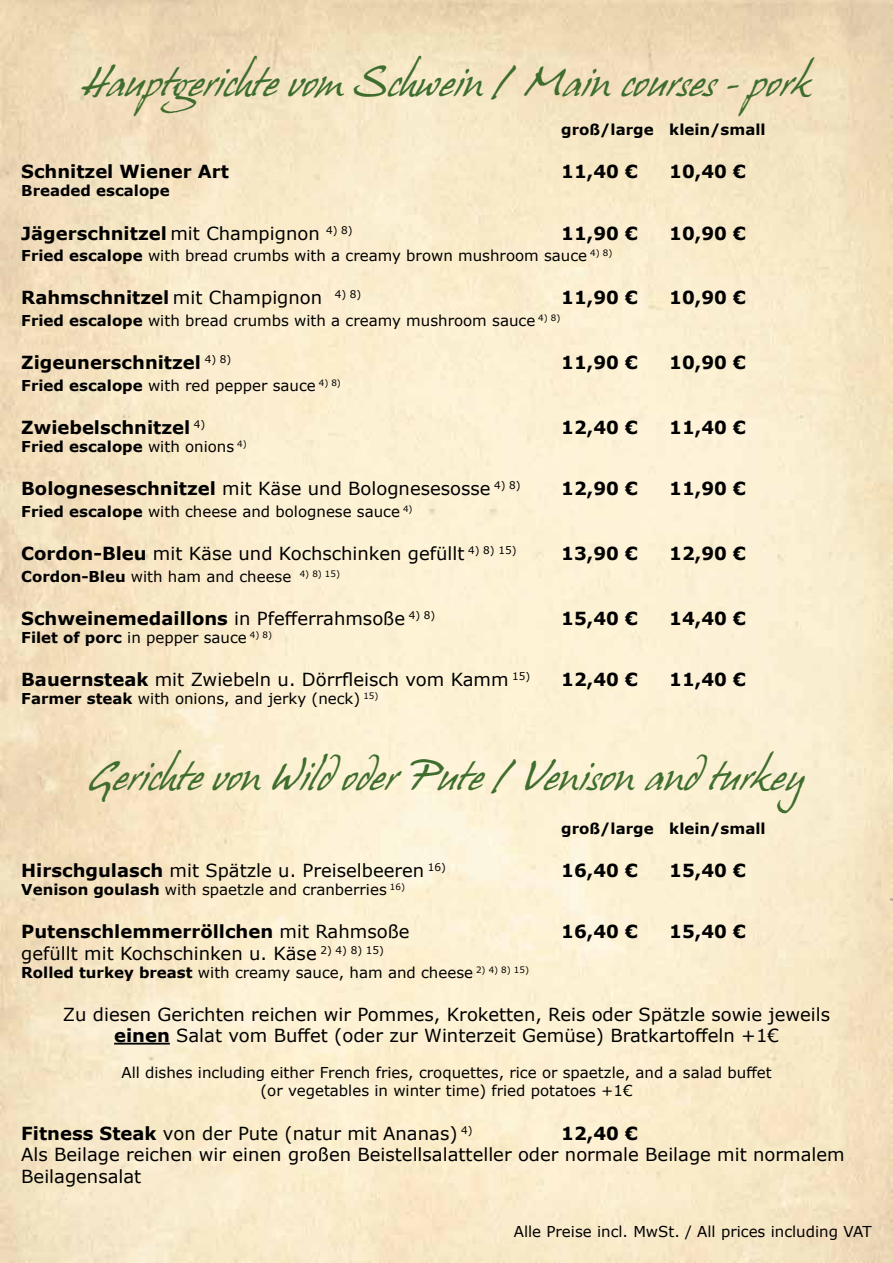
<style>
.page{position:relative;width:893px;height:1263px;background:#fff}
.page>*{position:absolute;margin:0;border:0;box-sizing:border-box;transform-origin:0 0}
.t1{font:36px "Hans Hand";color:#3e6d2d}
.t2{font:18px/21.6px "Verdana";color:#000;text-align:center}
.t3{font:700 18px "Verdana";color:#000}
.t4{font:15px/18px "Verdana";color:#000;text-align:center}
.t5{font:700 15px "Verdana";color:#000}
.s1{font-weight:400}
.s2{font-weight:700}
</style>
<div class="page">
<img style="left:0;top:0;width:893px;height:1263px">
<hr style="left:114px;top:1043px;width:56px;height:1px;background:#000">
<h1 class="t1" style="left:82px;top:62px;width:730px">Hauptgerichte vom Schwein / Main courses - pork</h1>
<p class="t5" style="left:561px;top:119px;width:206px">groß/large klein/small</p>
<p class="t3" style="left:21px;top:159px;width:209px">Schnitzel Wiener Art</p>
<p class="t3" style="left:561px;top:159px;width:78px">11,40 €</p>
<p class="t3" style="left:669px;top:159px;width:78px">10,40 €</p>
<p class="t5" style="left:21px;top:180px;width:150px">Breaded escalope</p>
<p class="t3" style="left:21px;top:220px;width:333px">Jägerschnitzel <span class="s1">mit Champignon</span> <sup>4)</sup> <sup>8)</sup></p>
<p class="t3" style="left:561px;top:220px;width:78px">11,90 €</p>
<p class="t3" style="left:669px;top:220px;width:78px">10,90 €</p>
<p class="t4" style="left:21px;top:246px;width:593px"><span class="s2">Fried escalope</span> with bread crumbs with a creamy brown mushroom sauce <sup>4)</sup> <sup>8)</sup></p>
<p class="t3" style="left:21px;top:285px;width:342px">Rahmschnitzel <span class="s1">mit Champignon</span> <sup>4)</sup> <sup>8)</sup></p>
<p class="t3" style="left:561px;top:285px;width:78px">11,90 €</p>
<p class="t3" style="left:669px;top:285px;width:78px">10,90 €</p>
<p class="t4" style="left:21px;top:311px;width:541px"><span class="s2">Fried escalope</span> with bread crumbs with a creamy mushroom sauce <sup>4)</sup> <sup>8)</sup></p>
<p class="t3" style="left:21px;top:350px;width:211px">Zigeunerschnitzel <sup>4)</sup> <sup>8)</sup></p>
<p class="t3" style="left:561px;top:350px;width:78px">11,90 €</p>
<p class="t3" style="left:669px;top:350px;width:78px">10,90 €</p>
<p class="t4" style="left:21px;top:376px;width:321px"><span class="s2">Fried escalope</span> with red pepper sauce <sup>4)</sup> <sup>8)</sup></p>
<p class="t3" style="left:21px;top:415px;width:186px">Zwiebelschnitzel <sup>4)</sup></p>
<p class="t3" style="left:561px;top:415px;width:78px">12,40 €</p>
<p class="t3" style="left:669px;top:415px;width:78px">11,40 €</p>
<p class="t5" style="left:21px;top:436px;width:227px">Fried escalope <span class="s1">with onions</span> <sup>4)</sup></p>
<p class="t2" style="left:21px;top:478px;width:501px"><span class="s2">Bologneseschnitzel</span> mit Käse und Bolognesesosse <sup>4)</sup> <sup>8)</sup></p>
<p class="t3" style="left:561px;top:476px;width:78px">12,90 €</p>
<p class="t3" style="left:669px;top:476px;width:78px">11,90 €</p>
<p class="t4" style="left:21px;top:502px;width:393px"><span class="s2">Fried escalope</span> with cheese and bolognese sauce <sup>4)</sup></p>
<p class="t2" style="left:21px;top:542px;width:497px"><span class="s2">Cordon-Bleu</span> mit Käse und Kochschinken gefüllt <sup>4)</sup> <sup>8)</sup> <sup>15)</sup></p>
<p class="t3" style="left:561px;top:541px;width:78px">13,90 €</p>
<p class="t3" style="left:669px;top:541px;width:78px">12,90 €</p>
<p class="t4" style="left:21px;top:567px;width:320px"><span class="s2">Cordon-Bleu</span> with ham and cheese <sup>4)</sup> <sup>8)</sup> <sup>15)</sup></p>
<p class="t3" style="left:21px;top:605px;width:416px">Schweinemedaillons <span class="s1">in Pfefferrahmsoße</span> <sup>4)</sup> <sup>8)</sup></p>
<p class="t3" style="left:561px;top:605px;width:78px">15,40 €</p>
<p class="t3" style="left:669px;top:605px;width:78px">14,40 €</p>
<p class="t4" style="left:21px;top:628px;width:252px"><span class="s2">Filet of porc</span> in pepper sauce <sup>4)</sup> <sup>8)</sup></p>
<p class="t2" style="left:21px;top:668px;width:511px"><span class="s2">Bauernsteak</span> mit Zwiebeln u. Dörrfleisch vom Kamm <sup>15)</sup></p>
<p class="t3" style="left:561px;top:667px;width:78px">12,40 €</p>
<p class="t3" style="left:669px;top:667px;width:78px">11,40 €</p>
<p class="t4" style="left:21px;top:689px;width:359px"><span class="s2">Farmer steak</span> with onions, and jerky (neck) <sup>15)</sup></p>
<h1 class="t1" style="left:89px;top:757px;width:717px">Gerichte von Wild oder Pute / Venison and turkey</h1>
<p class="t5" style="left:561px;top:817px;width:206px">groß/large klein/small</p>
<p class="t2" style="left:21px;top:859px;width:426px"><span class="s2">Hirschgulasch</span> mit Spätzle u. Preiselbeeren <sup>16)</sup></p>
<p class="t3" style="left:561px;top:857px;width:78px">16,40 €</p>
<p class="t3" style="left:669px;top:857px;width:78px">15,40 €</p>
<p class="t4" style="left:21px;top:880px;width:385px"><span class="s2">Venison goulash</span> with spaetzle and cranberries <sup>16)</sup></p>
<p class="t3" style="left:21px;top:919px;width:390px">Putenschlemmerröllchen <span class="s1">mit Rahmsoße</span></p>
<p class="t3" style="left:561px;top:919px;width:78px">16,40 €</p>
<p class="t3" style="left:669px;top:919px;width:78px">15,40 €</p>
<p class="t2" style="left:21px;top:942px;width:364px">gefüllt mit Kochschinken u. Käse <sup>2)</sup> <sup>4)</sup> <sup>8)</sup> <sup>15)</sup></p>
<p class="t4" style="left:21px;top:963px;width:509px"><span class="s2">Rolled turkey breast</span> with creamy sauce, ham and cheese <sup>2)</sup> <sup>4)</sup> <sup>8)</sup> <sup>15)</sup></p>
<p class="t2" style="left:63px;top:1003px;width:769px">Zu diesen Gerichten reichen wir Pommes, Kroketten, Reis oder Spätzle sowie jeweils <span class="s2">einen</span> Salat vom Buffet (oder zur Winterzeit Gemüse) Bratkartoffeln +1€</p>
<p class="t4" style="left:121px;top:1064px;width:652px">All dishes including either French fries, croquettes, rice or spaetzle, and a salad buffet (or vegetables in winter time) fried potatoes +1€</p>
<p class="t2" style="left:21px;top:1122px;width:453px"><span class="s2">Fitness Steak</span> von der Pute (natur mit Ananas) <sup>4)</sup></p>
<p class="t3" style="left:561px;top:1120px;width:78px">12,40 €</p>
<p class="t2" style="left:21px;top:1144px;width:825px;text-align:left">Als Beilage reichen wir einen großen Beistellsalatteller oder normale Beilage mit normalem<br>Beilagensalat</p>
<p class="t4" style="left:514px;top:1222px;width:359px">Alle Preise incl. MwSt. / All prices including VAT</p>
</div>
